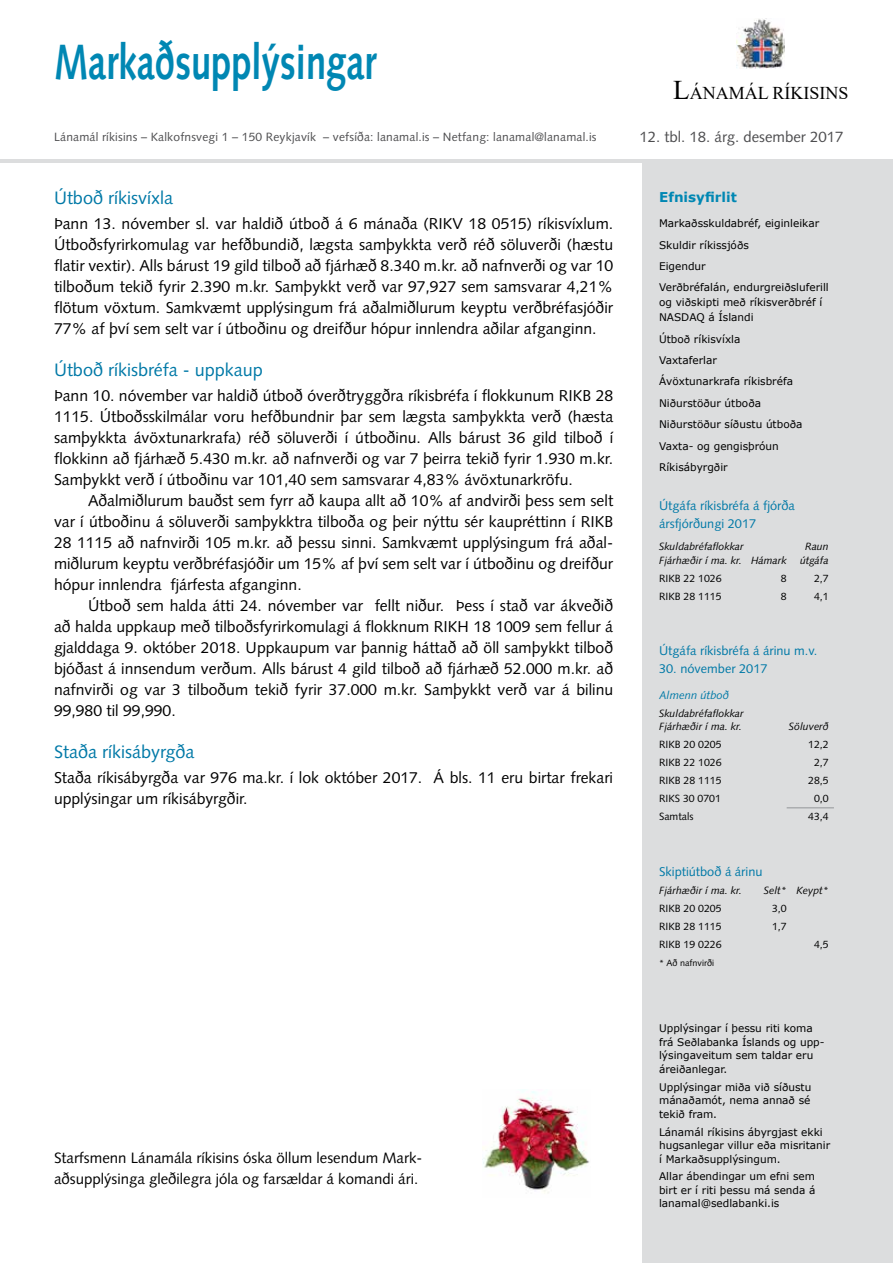
<style>
.page{position:relative;width:893px;height:1263px;background:#fff}
.page>*{position:absolute;margin:0;border:0;box-sizing:border-box;transform-origin:0 0}
.t1{font:700 49.5px "Syntax LT Std";color:#0087b3;scale:.73 1}
.t2{font:18px "Syntax LT Std";color:#0079a7}
.t3{font:18px "Times New Roman";color:#000}
.t4{font:15.75px/21px "Syntax LT Std";color:#000;text-align:justify}
.t5{font:15px/21px "Syntax LT Std";color:#000}
.t6{font:15px "Syntax LT Std";color:#4d4d4f}
.t7{font:700 13.5px "Verdana";color:#0087b3}
.t8{font:12.75px/18px "Syntax LT Std";color:#0079a7}
.t9{font:12px "Syntax LT Std";letter-spacing:.015em;color:#4d4d4f}
.t10{font:italic 11.25px "Syntax LT Std";color:#0079a7}
.t11{font:10.5px/13.5px "Verdana";color:#000}
.t12{font:10.5px "Syntax LT Std";color:#000}
.t13{font:italic 10.5px/13.5px "Syntax LT Std";color:#000}
.t14{font:9px "Syntax LT Std";color:#000}
.s1{font-size:27px}
</style>
<div class="page">
<img style="left:737px;top:18px;width:47px;height:50px">
<div style="left:643px;top:162px;width:250px;height:1101px;background:#dcddde"></div>
<hr style="left:0;top:159px;width:893px;height:3px;background:#dcddde">
<hr style="left:787px;top:807px;width:47px;height:1px;background:#939598">
<img style="left:482px;top:1089px;width:108px;height:104px">
<h1 class="t1" style="left:54px;top:33px;width:443px">Markaðsupplýsingar</h1>
<p class="t9" style="left:54px;top:129px;width:544px">Lánamál ríkisins – Kalkofnsvegi 1 – 150 Reykjavík – vefsíða: lanamal.is – Netfang: lanamal@lanamal.is</p>
<p class="t2" style="left:54px;top:187px;width:120px">Útboð ríkisvíxla</p>
<p class="t4" style="left:54px;top:213px;width:561px">Þann 13. nóvember sl. var haldið útboð á 6 mánaða (RIKV 18 0515) ríkisvíxlum.<br>Útboðsfyrirkomulag var hefðbundið, lægsta samþykkta verð réð söluverði (hæstu flatir vextir). Alls bárust 19 gild tilboð að fjárhæð 8.340 m.kr. að nafnverði og var 10 tilboðum tekið fyrir 2.390 m.kr. Samþykkt verð var 97,927 sem samsvarar 4,21% flötum vöxtum. Samkvæmt upplýsingum frá aðalmiðlurum keyptu verðbréfasjóðir 77% af því sem selt var í útboðinu og dreifður hópur innlendra aðilar afganginn.</p>
<p class="t2" style="left:54px;top:359px;width:210px">Útboð ríkisbréfa - uppkaup</p>
<p class="t4" style="left:54px;top:385px;width:561px">Þann 10. nóvember var haldið útboð óverðtryggðra ríkisbréfa í flokkunum RIKB 28<br>1115. Útboðsskilmálar voru hefðbundnir þar sem lægsta samþykkta verð (hæsta samþykkta ávöxtunarkrafa) réð söluverði í útboðinu. Alls bárust 36 gild tilboð í flokkinn að fjárhæð 5.430 m.kr. að nafnverði og var 7 þeirra tekið fyrir 1.930 m.kr.<br>Samþykkt verð í útboðinu var 101,40 sem samsvarar 4,83% ávöxtunarkröfu.</p>
<p class="t4" style="left:54px;top:490px;width:561px;text-indent:34px">Aðalmiðlurum bauðst sem fyrr að kaupa allt að 10% af andvirði þess sem selt var í útboðinu á söluverði samþykktra tilboða og þeir nýttu sér kaupréttinn í RIKB 28 1115 að nafnvirði 105 m.kr. að þessu sinni. Samkvæmt upplýsingum frá aðal&shy;miðlurum keyptu verðbréfasjóðir um 15% af því sem selt var í útboðinu og dreifður hópur innlendra fjárfesta afganginn.</p>
<p class="t4" style="left:54px;top:595px;width:561px;text-indent:34px">Útboð sem halda átti 24. nóvember var fellt niður. Þess í stað var ákveðið að halda uppkaup með tilboðsfyrirkomulagi á flokknum RIKH 18 1009 sem fellur á gjalddaga 9. október 2018. Uppkaupum var þannig háttað að öll samþykkt tilboð bjóðast á innsendum verðum. Alls bárust 4 gild tilboð að fjárhæð 52.000 m.kr. að nafnvirði og var 3 tilboðum tekið fyrir 37.000 m.kr. Samþykkt verð var á bilinu 99,980 til 99,990.</p>
<p class="t2" style="left:54px;top:741px;width:142px">Staða ríkisábyrgða</p>
<p class="t4" style="left:54px;top:767px;width:561px">Staða ríkisábyrgða var 976 ma.kr. í lok október 2017. Á bls. 11 eru birtar frekari upplýsingar um ríkisábyrgðir.</p>
<p class="t5" style="left:54px;top:1147px;width:370px">Starfsmenn Lánamála ríkisins óska öllum lesendum Mark&shy;aðsupplýsinga gleðilegra jóla og farsældar á komandi ári.</p>
<p class="t3" style="left:673px;top:80px;width:177px"><span class="s1">L</span>ÁNAMÁL RÍKISINS</p>
<p class="t6" style="left:639px;top:128px;width:205px">12. tbl. 18. árg. desember 2017</p>
<p class="t7" style="left:659px;top:187px;width:79px">Efnisyfirlit</p>
<p class="t11" style="left:659px;top:213px;width:171px;line-height:21.5px">Markaðsskuldabréf, eiginleikar<br>Skuldir ríkissjóðs<br>Eigendur<br>Verðbréfalán, endurgreiðsluferill</p>
<p class="t11" style="left:659px;top:295px;width:165px;line-height:15px">og viðskipti með ríkisverðbréf í<br>NASDAQ á Íslandi</p>
<p class="t11" style="left:659px;top:328px;width:145px;line-height:21.5px">Útboð ríkisvíxla<br>Vaxtaferlar<br>Ávöxtunarkrafa ríkisbréfa<br>Niðurstöður útboða<br>Niðurstöður síðustu útboða<br>Vaxta- og gengisþróun<br>Ríkisábyrgðir</p>
<p class="t8" style="left:659px;top:497px;width:137px">Útgáfa ríkisbréfa á fjórða ársfjórðungi 2017</p>
<p class="t13" style="left:659px;top:540px;width:86px">Skuldabréfaflokkar</p>
<p class="t13" style="left:805px;top:540px;width:25px">Raun</p>
<p class="t13" style="left:659px;top:553px;width:129px">Fjárhæðir í ma. kr. Hámark</p>
<p class="t13" style="left:800px;top:553px;width:30px">útgáfa</p>
<p class="t12" style="left:659px;top:572px;width:64px">RIKB 22 1026</p>
<p class="t12" style="left:781px;top:572px;width:7px">8</p>
<p class="t12" style="left:814px;top:572px;width:16px">2,7</p>
<p class="t12" style="left:659px;top:590px;width:64px">RIKB 28 1115</p>
<p class="t12" style="left:781px;top:590px;width:7px">8</p>
<p class="t12" style="left:814px;top:590px;width:16px">4,1</p>
<p class="t8" style="left:659px;top:641px;width:160px">Útgáfa ríkisbréfa á árinu m.v.</p>
<p class="t8" style="left:659px;top:659px;width:110px">30. nóvember 2017</p>
<p class="t10" style="left:659px;top:689px;width:72px">Almenn útboð</p>
<p class="t13" style="left:659px;top:706px;width:86px">Skuldabréfaflokkar<br>Fjárhæðir í ma. kr.</p>
<p class="t13" style="left:789px;top:720px;width:41px">Söluverð</p>
<p class="t12" style="left:659px;top:738px;width:64px">RIKB 20 0205</p>
<p class="t12" style="left:808px;top:738px;width:22px">12,2</p>
<p class="t12" style="left:659px;top:756px;width:64px">RIKB 22 1026</p>
<p class="t12" style="left:814px;top:756px;width:16px">2,7</p>
<p class="t12" style="left:659px;top:774px;width:64px">RIKB 28 1115</p>
<p class="t12" style="left:808px;top:774px;width:22px">28,5</p>
<p class="t12" style="left:659px;top:792px;width:63px">RIKS 30 0701</p>
<p class="t12" style="left:814px;top:792px;width:16px">0,0</p>
<p class="t12" style="left:659px;top:810px;width:36px">Samtals</p>
<p class="t12" style="left:808px;top:810px;width:22px">43,4</p>
<p class="t8" style="left:659px;top:863px;width:105px">Skiptiútboð á árinu</p>
<p class="t13" style="left:659px;top:883px;width:84px">Fjárhæðir í ma. kr.</p>
<p class="t13" style="left:764px;top:883px;width:66px">Selt* Keypt*</p>
<p class="t12" style="left:659px;top:902px;width:64px">RIKB 20 0205</p>
<p class="t12" style="left:772px;top:902px;width:16px">3,0</p>
<p class="t12" style="left:659px;top:920px;width:64px">RIKB 28 1115</p>
<p class="t12" style="left:772px;top:920px;width:16px">1,7</p>
<p class="t12" style="left:659px;top:938px;width:64px">RIKB 19 0226</p>
<p class="t12" style="left:814px;top:938px;width:16px">4,5</p>
<p class="t14" style="left:659px;top:957px;width:57px">* Að nafnvirði</p>
<p class="t11" style="left:659px;top:1022px;width:167px">Upplýsingar í þessu riti koma frá Seðlabanka Íslands og upp&shy;lýsingaveitum sem taldar eru áreiðanlegar.</p>
<p class="t11" style="left:659px;top:1080px;width:154px;text-align:justify">Upplýsingar miða við síðustu mánaðamót, nema annað sé tekið fram.</p>
<p class="t11" style="left:659px;top:1125px;width:173px">Lánamál ríkisins ábyrgjast ekki hugsanlegar villur eða misritanir í Markaðsupplýsingum.</p>
<p class="t11" style="left:659px;top:1169px;width:158px;text-align:justify">Allar ábendingar um efni sem birt er í riti þessu má senda á lanamal@sedlabanki.is</p>
</div>
